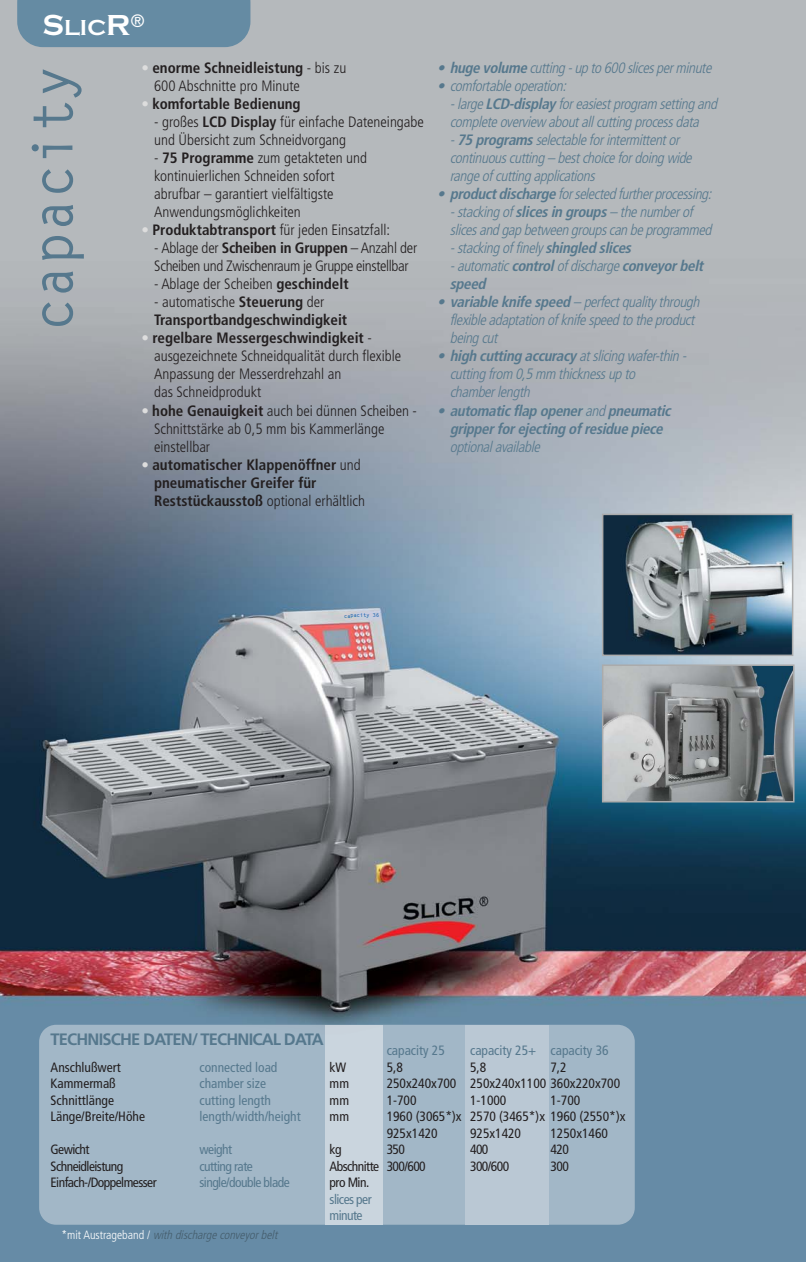
<style>
.page{position:relative;width:806px;height:1262px;background:#fff}
.page>*{position:absolute;margin:0;border:0;box-sizing:border-box;transform-origin:0 0}
.t1{font:55.5px "Letter Got LCY Medi+XMSDPJ";color:#56788d}
.t2{font:22.5px "Copperplate Gothic Bold+JVNHCC";color:#fff}
.t3{font:16.5px "Frutiger Bold+BUCHUU";letter-spacing:-.05em;color:#56788d}
.t4{font:italic 15px/18px "Frutiger Light Cn+NOGYSN";letter-spacing:-.025em;color:#56788d}
.t5{font:15px/18px "Frutiger Light Cn+NOGYSN";color:#231f20}
.t6{font:15px/18px "Frutiger Bold Cn+SYGAPQ";color:#231f20}
.t7{font:15px/18px "Frutiger Light Cn+NOGYSN";letter-spacing:-.025em;color:#231f20}
.t8{font:italic 15px/18px "Frutiger Bold Cn+SYGAPQ";color:#56788d;text-align:center}
.t9{font:13.5px/16.5px "Frutiger Cn+BXCHPL";color:#231f20}
.t10{font:13.5px "Frutiger Cn+BXCHPL";color:#56788d}
.t11{font:13.5px "Frutiger Cn+BXCHPL";letter-spacing:-.04em;color:#231f20}
.t12{font:13.5px/16.5px "Frutiger Cn+BXCHPL";letter-spacing:-.04em;color:#56788d}
.t13{font:italic 12px "Frutiger Light Cn+NOGYSN";color:#445c6b}
.t14{font:5.25px "Letter Got LCY Medi+XMSDPJ";color:#0054a6}
.s1{font-size:30px}
.s2{font-family:"Frutiger Light Cn+NOGYSN";color:#ddd}
.s3{font-family:"Frutiger Light Cn+NOGYSN"}
.s4{font-family:"Frutiger Bold Cn+SYGAPQ"}
.s5{color:#ddd}
.s6{font-style:normal;color:#fff}
</style>
<div class="page">
<img style="left:0;top:0;width:806px;height:1261px">
<img style="left:605px;top:516px;width:185px;height:137px">
<div style="left:602px;top:513px;width:191px;height:143px;border:2px solid #ababab"></div>
<img style="left:605px;top:667px;width:186px;height:132px">
<div style="left:602px;top:664px;width:192px;height:138px;border:2px solid #ababab"></div>
<div style="left:17px;top:0;width:233px;height:47px;background:#658ba3"></div>
<div style="left:39px;top:1024px;width:595px;height:200px;background:#a2b7c7"></div>
<div style="left:326px;top:1025px;width:57px;height:199px;background:#cad5de"></div>
<div style="left:466px;top:1025px;width:82px;height:199px;background:#bac8d4"></div>
<h2 class="t2" style="left:42px;top:14px;width:104px"><span class="s1">S</span>LIC<span class="s1">R</span><sup>®</sup></h2>
<h1 class="t1" style="left:19px;top:331px;width:268px;rotate:-90deg">capacity</h1>
<p class="t6" style="left:141px;top:60px;width:206px"><span class="s2">•</span> enorme Schneidleistung <span class="s3">- bis zu</span></p>
<p class="t5" style="left:154px;top:78px;width:147px">600 Abschnitte pro Minute</p>
<p class="t6" style="left:141px;top:96px;width:161px"><span class="s2">•</span> komfortable Bedienung</p>
<p class="t5" style="left:154px;top:114px;width:271px">- großes <span class="s4">LCD Display</span> für einfache Dateneingabe und Übersicht zum Schneidvorgang</p>
<p class="t5" style="left:154px;top:150px;width:214px">- <span class="s4">75 Programme</span> zum getakteten und kontinuierlichen Schneiden sofort abrufbar – garantiert vielfältigste Anwendungsmöglichkeiten</p>
<p class="t5" style="left:141px;top:222px;width:250px"><span class="s5">•</span> <span class="s4">Produktabtransport</span> für jeden Einsatzfall:</p>
<p class="t7" style="left:154px;top:240px;width:264px">- Ablage der <span class="s4">Scheiben in Gruppen</span> – Anzahl der<br>Scheiben und Zwischenraum je Gruppe einstellbar</p>
<p class="t5" style="left:154px;top:276px;width:196px">- Ablage der Scheiben <span class="s4">geschindelt</span></p>
<p class="t5" style="left:154px;top:294px;width:172px">- automatische <span class="s4">Steuerung</span> der</p>
<p class="t6" style="left:154px;top:312px;width:195px">Transportbandgeschwindigkeit</p>
<p class="t6" style="left:141px;top:330px;width:232px"><span class="s2">•</span> regelbare Messergeschwindigkeit <span class="s3">-</span></p>
<p class="t5" style="left:154px;top:348px;width:248px">ausgezeichnete Schneidqualität durch flexible<br>Anpassung der Messerdrehzahl an<br>das Schneidprodukt</p>
<p class="t5" style="left:154px;top:402px;width:264px;text-indent:-13px"><span class="s5">•</span> <span class="s4">hohe Genauigkeit</span> auch bei dünnen Scheiben -<br>Schnittstärke ab 0,5 mm bis Kammerlänge einstellbar</p>
<p class="t6" style="left:154px;top:456px;width:208px;text-indent:-13px"><span class="s2">•</span> automatischer Klappenöffner <span class="s3">und </span>pneumatischer Greifer für</p>
<p class="t5" style="left:154px;top:492px;width:212px"><span class="s4">Reststückausstoß</span> optional erhältlich</p>
<p class="t4" style="left:437px;top:60px;width:279px">• <span class="s4">huge volume</span> cutting-upto600 slicesperminute</p>
<p class="t4" style="left:450px;top:78px;width:272px;text-indent:-13px">• comfortableoperation:<br>-large<span class="s4">LCD-display</span> foreasiestprogram settingand completeoverview aboutallcuttingprocessdata -<span class="s4">75 programs</span>selectableforintermittentor continuouscutting– bestchoicefordoingwide rangeof cuttingapplications</p>
<p class="t4" style="left:450px;top:186px;width:266px;text-indent:-13px">• <span class="s4">productdischarge</span> forselectedfurtherprocessing: -stackingof <span class="s4">slicesin groups</span>– thenumberof slicesandgapbetweengroupscanbeprogrammed -stackingof finely<span class="s4">shingled slices </span>-automatic<span class="s4">control</span>of discharge<span class="s4">conveyorbelt</span></p>
<p class="t8" style="left:450px;top:276px;width:40px">speed</p>
<p class="t4" style="left:450px;top:294px;width:254px;text-indent:-13px">• <span class="s4">variable knife speed</span> – perfectqualitythrough flexibleadaptationof knifespeedtotheproduct beingcut</p>
<p class="t4" style="left:450px;top:348px;width:241px;text-indent:-13px">• <span class="s4">high cutting accuracy</span>atslicingwafer-thin&shy;cuttingfrom 0,5 mm thicknessupto chamberlength</p>
<p class="t8" style="left:437px;top:402px;width:238px"><span class="s3">•</span> automaticflap opener<span class="s3">and</span>pneumatic gripperforejecting of residue piece</p>
<p class="t4" style="left:450px;top:438px;width:95px">optionalavailable</p>
<p class="t14" style="left:344px;top:612px;width:37px;rotate:-2deg">capacity 36</p>
<p class="t3" style="left:51px;top:1032px;width:274px">TECHNISCHE DATEN/ TECHNICAL DATA</p>
<p class="t10" style="left:386px;top:1044px;width:60px">capacity 25</p>
<p class="t10" style="left:470px;top:1044px;width:140px">capacity 25+ capacity 36</p>
<p class="t9" style="left:51px;top:1059px;width:72px">Anschlußwert</p>
<p class="t10" style="left:199px;top:1060px;width:79px">connected load</p>
<p class="t9" style="left:329px;top:1059px;width:18px">kW</p>
<p class="t9" style="left:386px;top:1059px;width:18px">5,8</p>
<p class="t9" style="left:470px;top:1059px;width:18px">5,8</p>
<p class="t9" style="left:550px;top:1059px;width:18px">7,2</p>
<p class="t9" style="left:51px;top:1075px;width:67px">Kammermaß</p>
<p class="t10" style="left:199px;top:1077px;width:68px">chamber size</p>
<p class="t9" style="left:329px;top:1075px;width:21px">mm</p>
<p class="t9" style="left:386px;top:1075px;width:235px">250x240x700 250x240x1100 360x220x700</p>
<p class="t9" style="left:51px;top:1092px;width:65px">Schnittlänge</p>
<p class="t10" style="left:199px;top:1093px;width:73px">cutting length</p>
<p class="t9" style="left:329px;top:1092px;width:21px">mm</p>
<p class="t9" style="left:386px;top:1092px;width:31px">1-700</p>
<p class="t9" style="left:470px;top:1092px;width:38px">1-1000</p>
<p class="t9" style="left:550px;top:1092px;width:31px">1-700</p>
<p class="t9" style="left:51px;top:1108px;width:96px">Länge/Breite/Höhe</p>
<p class="t10" style="left:199px;top:1110px;width:103px">length/width/height</p>
<p class="t9" style="left:329px;top:1108px;width:21px">mm</p>
<p class="t9" style="left:386px;top:1108px;width:240px">1960 (3065*)x 2570 (3465*)x 1960 (2550*)x<br>925x1420</p>
<p class="t9" style="left:470px;top:1125px;width:53px">925x1420</p>
<p class="t9" style="left:550px;top:1125px;width:59px">1250x1460</p>
<p class="t11" style="left:51px;top:1143px;width:40px">Gewicht</p>
<p class="t10" style="left:199px;top:1143px;width:34px">weight</p>
<p class="t9" style="left:329px;top:1141px;width:13px">kg</p>
<p class="t9" style="left:386px;top:1141px;width:20px">350</p>
<p class="t9" style="left:470px;top:1141px;width:20px">400</p>
<p class="t9" style="left:550px;top:1141px;width:20px">420</p>
<p class="t11" style="left:51px;top:1159px;width:74px">Schneidleistung</p>
<p class="t12" style="left:199px;top:1158px;width:55px">cutting rate</p>
<p class="t11" style="left:329px;top:1159px;width:98px">Abschnitte 300/600</p>
<p class="t9" style="left:470px;top:1158px;width:41px">300/600</p>
<p class="t9" style="left:550px;top:1158px;width:20px">300</p>
<p class="t11" style="left:51px;top:1176px;width:108px">Einfach-/Doppelmesser</p>
<p class="t12" style="left:199px;top:1174px;width:92px">single/double blade</p>
<p class="t9" style="left:329px;top:1174px;width:41px">pro Min.</p>
<p class="t12" style="left:329px;top:1191px;width:44px">slices per minute</p>
<p class="t13" style="left:61px;top:1229px;width:220px"><span class="s6">* m i t A u s t r a g e b a n d /</span> with discharge conveyorbelt</p>
</div>
